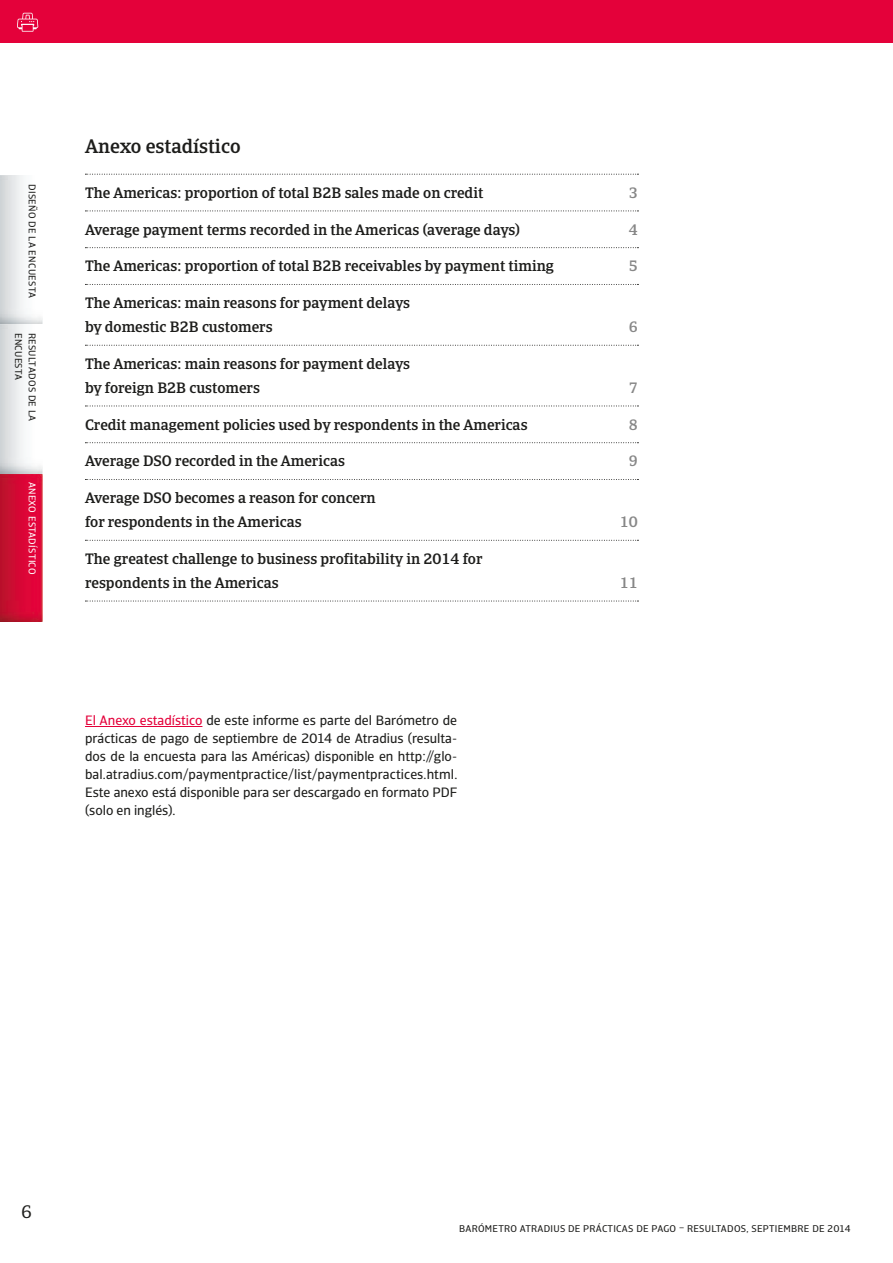
<style>
.page{position:relative;width:893px;height:1263px;background:#fff}
.page>*{position:absolute;margin:0;border:0;box-sizing:border-box;transform-origin:0 0}
.t1{font:500 19.5px "Catalana";color:#1d1d1b}
.t2{font:18px "Catalana";color:#1d1d1b}
.t3{font:500 15px/24px "Catalana";color:#1d1d1b}
.t4{font:500 15px "Catalana";color:#878787}
.t5{font:13.5px/18px "Catalana Sans";color:#1d1d1b;text-align:justify}
.t6{font:9.75px "Catalana Sans";letter-spacing:.03em;color:#1d1d1b}
.t7{font:9.75px "Catalana Sans";letter-spacing:.03em;color:#fff}
.s1{color:#e4013a}
</style>
<div class="page">
<div style="left:0;top:0;width:893px;height:43px;background:#e4013a"></div>
<svg style="left:17px;top:13px;width:21px;height:19px"></svg>
<img style="left:0;top:175px;width:43px;height:447px">
<svg style="left:85px;top:174px;width:553px;height:1px"></svg>
<svg style="left:85px;top:211px;width:553px;height:1px"></svg>
<svg style="left:85px;top:247px;width:553px;height:1px"></svg>
<svg style="left:85px;top:284px;width:553px;height:1px"></svg>
<svg style="left:85px;top:345px;width:553px;height:1px"></svg>
<svg style="left:85px;top:406px;width:553px;height:1px"></svg>
<svg style="left:85px;top:442px;width:553px;height:1px"></svg>
<svg style="left:85px;top:479px;width:553px;height:1px"></svg>
<svg style="left:85px;top:540px;width:553px;height:1px"></svg>
<svg style="left:85px;top:601px;width:553px;height:1px"></svg>
<hr style="left:85px;top:726px;width:117px;height:1px;background:#e4013a">
<p class="t6" style="left:38px;top:184px;width:115px;rotate:90deg">DISEÑO DE LA ENCUESTA</p>
<p class="t6" style="left:25px;top:333px;width:49px;rotate:90deg">ENCUESTA</p>
<p class="t6" style="left:38px;top:333px;width:90px;rotate:90deg">RESULTADOS DE LA</p>
<p class="t7" style="left:38px;top:482px;width:94px;rotate:90deg">ANEXO ESTADÍSTICO</p>
<h1 class="t1" style="left:85px;top:134px;width:157px">Anexo estadístico</h1>
<p class="t3" style="left:85px;top:181px;width:400px">The Americas: proportion of total B2B sales made on credit</p>
<p class="t4" style="left:629px;top:184px;width:10px">3</p>
<p class="t3" style="left:85px;top:218px;width:437px">Average payment terms recorded in the Americas (average days)</p>
<p class="t4" style="left:629px;top:220px;width:10px">4</p>
<p class="t3" style="left:85px;top:254px;width:470px">The Americas: proportion of total B2B receivables by payment timing</p>
<p class="t4" style="left:629px;top:257px;width:10px">5</p>
<p class="t3" style="left:85px;top:291px;width:327px">The Americas: main reasons for payment delays by domestic B2B customers</p>
<p class="t4" style="left:629px;top:318px;width:10px">6</p>
<p class="t3" style="left:85px;top:352px;width:327px">The Americas: main reasons for payment delays by foreign B2B customers</p>
<p class="t4" style="left:629px;top:379px;width:10px">7</p>
<p class="t3" style="left:85px;top:413px;width:444px">Credit management policies used by respondents in the Americas</p>
<p class="t4" style="left:629px;top:415px;width:10px">8</p>
<p class="t3" style="left:85px;top:449px;width:261px">Average DSO recorded in the Americas</p>
<p class="t4" style="left:629px;top:452px;width:10px">9</p>
<p class="t3" style="left:85px;top:486px;width:292px">Average DSO becomes a reason for concern for respondents in the Americas</p>
<p class="t4" style="left:620px;top:513px;width:19px">10</p>
<p class="t3" style="left:85px;top:547px;width:399px">The greatest challenge to business profitability in 2014 for respondents in the Americas</p>
<p class="t4" style="left:620px;top:574px;width:19px">11</p>
<p class="t5" style="left:85px;top:711px;width:374px"><span class="s1">El Anexo estadístico</span> de este informe es parte del Barómetro de prácticas de pago de septiembre de 2014 de Atradius (resulta&shy;dos de la encuesta para las Américas) disponible en http://glo&shy;bal.atradius.com/paymentpractice/list/paymentpractices.html.<br>Este anexo está disponible para ser descargado en formato PDF (solo en inglés).</p>
<p class="t2" style="left:21px;top:1201px;width:12px">6</p>
<p class="t6" style="left:459px;top:1223px;width:393px">BARÓMETRO ATRADIUS DE PRÁCTICAS DE PAGO – RESULTADOS, SEPTIEMBRE DE 2014</p>
</div>
